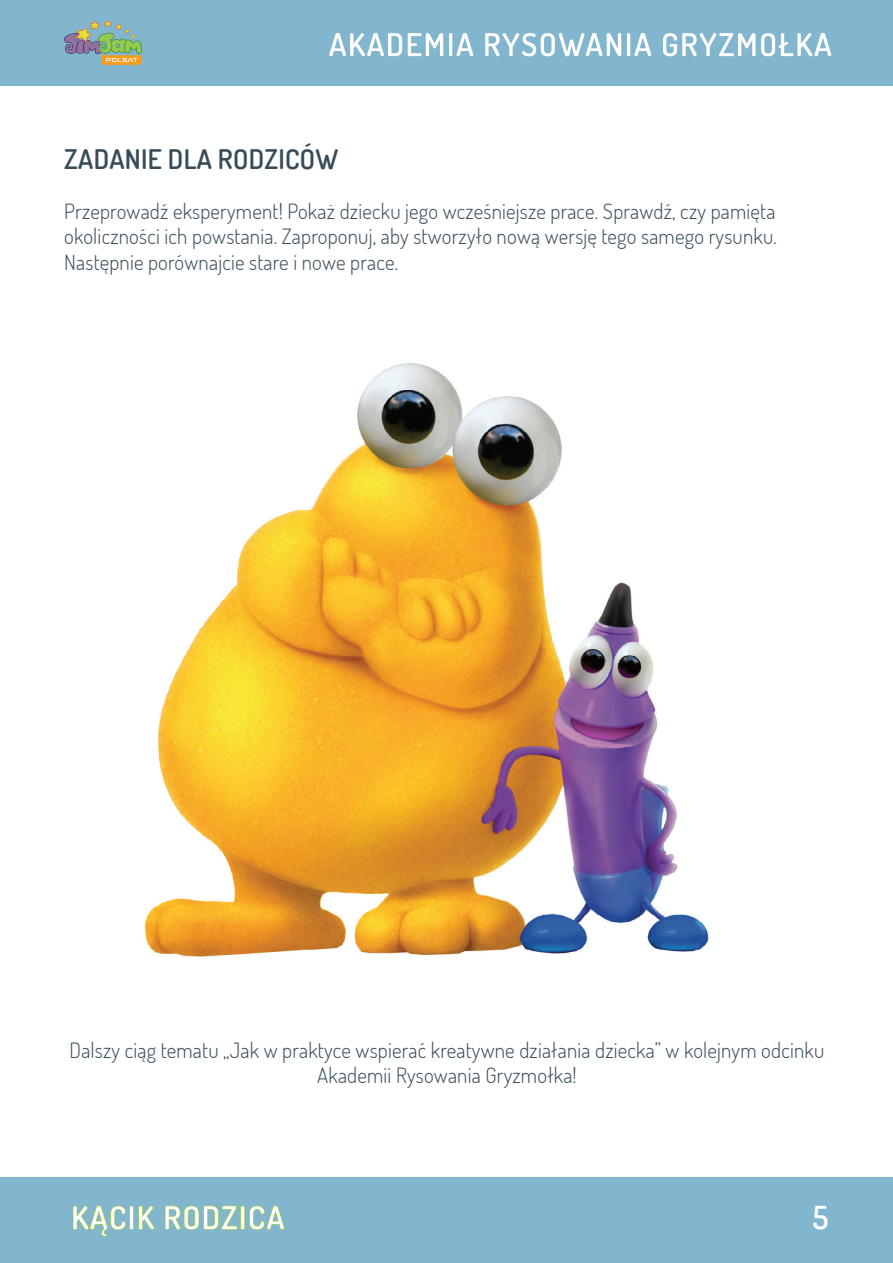
<style>
.page{position:relative;width:893px;height:1263px;background:#fff}
.page>*{position:absolute;margin:0;border:0;box-sizing:border-box;transform-origin:0 0}
.t1{font:600 31.5px "Dosis";color:#fff}
.t2{font:600 27px "Dosis";letter-spacing:.01em;color:#374c58}
.t3{font:300 21px/25.2px "Dosis";letter-spacing:.01em;color:#374c58;text-align:justify}
</style>
<div class="page">
<div style="left:0;top:1178px;width:893px;height:85px;background:#82b5ce"></div>
<div style="left:0;top:0;width:893px;height:85px;background:#82b5ce"></div>
<svg style="left:329px;top:33px;width:73px;height:23px"></svg>
<svg style="left:408px;top:33px;width:35px;height:23px"></svg>
<svg style="left:449px;top:33px;width:24px;height:23px"></svg>
<svg style="left:485px;top:33px;width:136px;height:23px"></svg>
<svg style="left:627px;top:33px;width:24px;height:23px"></svg>
<svg style="left:663px;top:33px;width:92px;height:23px"></svg>
<svg style="left:761px;top:33px;width:70px;height:23px"></svg>
<svg style="left:64px;top:21px;width:78px;height:44px"></svg>
<svg style="left:73px;top:1205px;width:82px;height:31px"></svg>
<svg style="left:165px;top:1205px;width:120px;height:25px"></svg>
<img style="left:144px;top:363px;width:565px;height:594px">
<p class="t2" style="left:64px;top:141px;width:276px">ZADANIE DLA RODZICÓW</p>
<p class="t3" style="left:64px;top:198px;width:714px">Przeprowadź eksperyment! Pokaż dziecku jego wcześniejsze prace. Sprawdź, czy pamięta okoliczności ich powstania. Zaproponuj, aby stworzyło nową wersję tego samego rysunku.<br>Następnie porównajcie stare i nowe prace.</p>
<p class="t3" style="left:70px;top:1037px;width:756px;text-align:center">Dalszy ciąg tematu „Jak w praktyce wspierać kreatywne działania dziecka” w kolejnym odcinku<br>Akademii Rysowania Gryzmołka!</p>
<h1 class="t1" style="left:813px;top:1197px;width:17px">5</h1>
</div>
